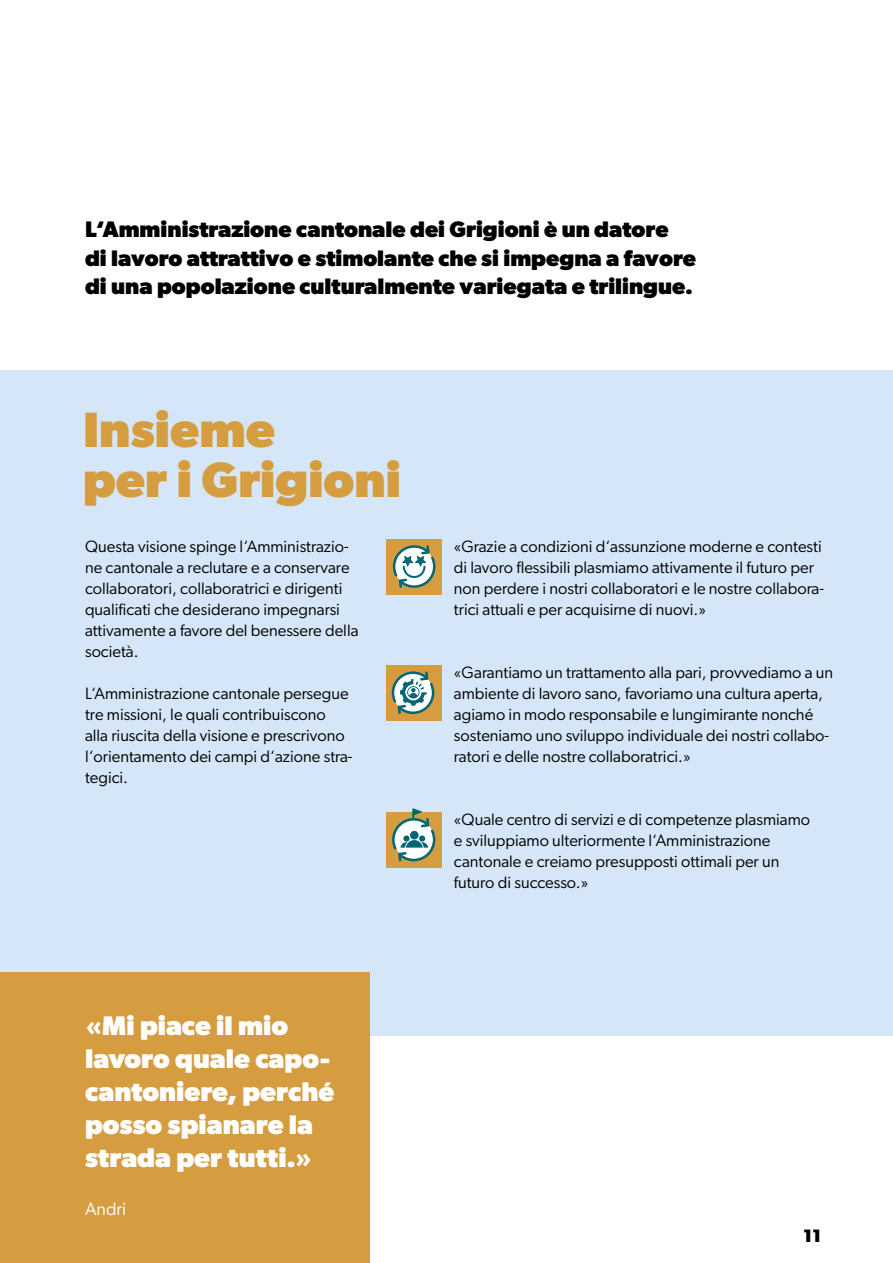
<style>
.page{position:relative;width:893px;height:1263px;background:#fff}
.page>*{position:absolute;margin:0;border:0;box-sizing:border-box;transform-origin:0 0}
.t1{font:700 49.8px/49.8px "Gibson";color:#d59d3f}
.t2{font:700 27px/33px "Gibson";color:#fff}
.t3{font:700 22.5px/28px "Gibson";color:#000}
.t4{font:18px "Gibson";color:#fff}
.t5{font:700 18px "Gibson";color:#000}
.t6{font:16.5px/21px "Gibson";color:#000}
</style>
<div class="page">
<div style="left:0;top:370px;width:893px;height:665px;background:#d4e6f7"></div>
<div style="left:0;top:972px;width:369px;height:291px;background:#d59d3f"></div>
<div style="left:387px;top:539px;width:55px;height:55px;background:#d59d3f"></div>
<svg style="left:393px;top:545px;width:42px;height:43px"></svg>
<div style="left:386px;top:665px;width:55px;height:55px;background:#d59d3f"></div>
<svg style="left:392px;top:671px;width:42px;height:43px"></svg>
<div style="left:386px;top:812px;width:55px;height:55px;background:#d59d3f"></div>
<svg style="left:392px;top:808px;width:43px;height:53px"></svg>
<h3 class="t3" style="left:85px;top:215px;width:612px">L‘Amministrazione cantonale dei Grigioni è un datore<br>di lavoro attrattivo e stimolante che si impegna a favore di una popolazione culturalmente variegata e trilingue.</h3>
<h1 class="t1" style="left:83px;top:404px;width:319px">Insieme<br>per i Grigioni</h1>
<p class="t6" style="left:85px;top:536px;width:275px">Questa visione spinge l‘Amministrazio&shy;ne cantonale a reclutare e a conservare collaboratori, collaboratrici e dirigenti qualificati che desiderano impegnarsi attivamente a favore del benessere della società.</p>
<p class="t6" style="left:85px;top:683px;width:269px">L‘Amministrazione cantonale persegue tre missioni, le quali contribuiscono alla riuscita della visione e prescrivono l‘orientamento dei campi d‘azione stra&shy;tegici.</p>
<h2 class="t2" style="left:85px;top:1008px;width:251px">«Mi piace il mio lavoro quale capo&shy;cantoniere, perché posso spianare la strada per tutti.»</h2>
<p class="t4" style="left:85px;top:1198px;width:43px">Andri</p>
<p class="t6" style="left:454px;top:536px;width:372px">«Grazie a condizioni d‘assunzione moderne e contesti di lavoro flessibili plasmiamo attivamente il futuro per non perdere i nostri collaboratori e le nostre collabora&shy;trici attuali e per acquisirne di nuovi.»</p>
<p class="t6" style="left:454px;top:662px;width:381px">«Garantiamo un trattamento alla pari, provvediamo a un ambiente di lavoro sano, favoriamo una cultura aperta, agiamo in modo responsabile e lungimirante nonché sosteniamo uno sviluppo individuale dei nostri collabo&shy;ratori e delle nostre collaboratrici.»</p>
<p class="t6" style="left:454px;top:809px;width:358px">«Quale centro di servizi e di competenze plasmiamo e sviluppiamo ulteriormente l‘Amministrazione cantonale e creiamo presupposti ottimali per un futuro di successo.»</p>
<p class="t5" style="left:803px;top:1225px;width:19px">11</p>
</div>
